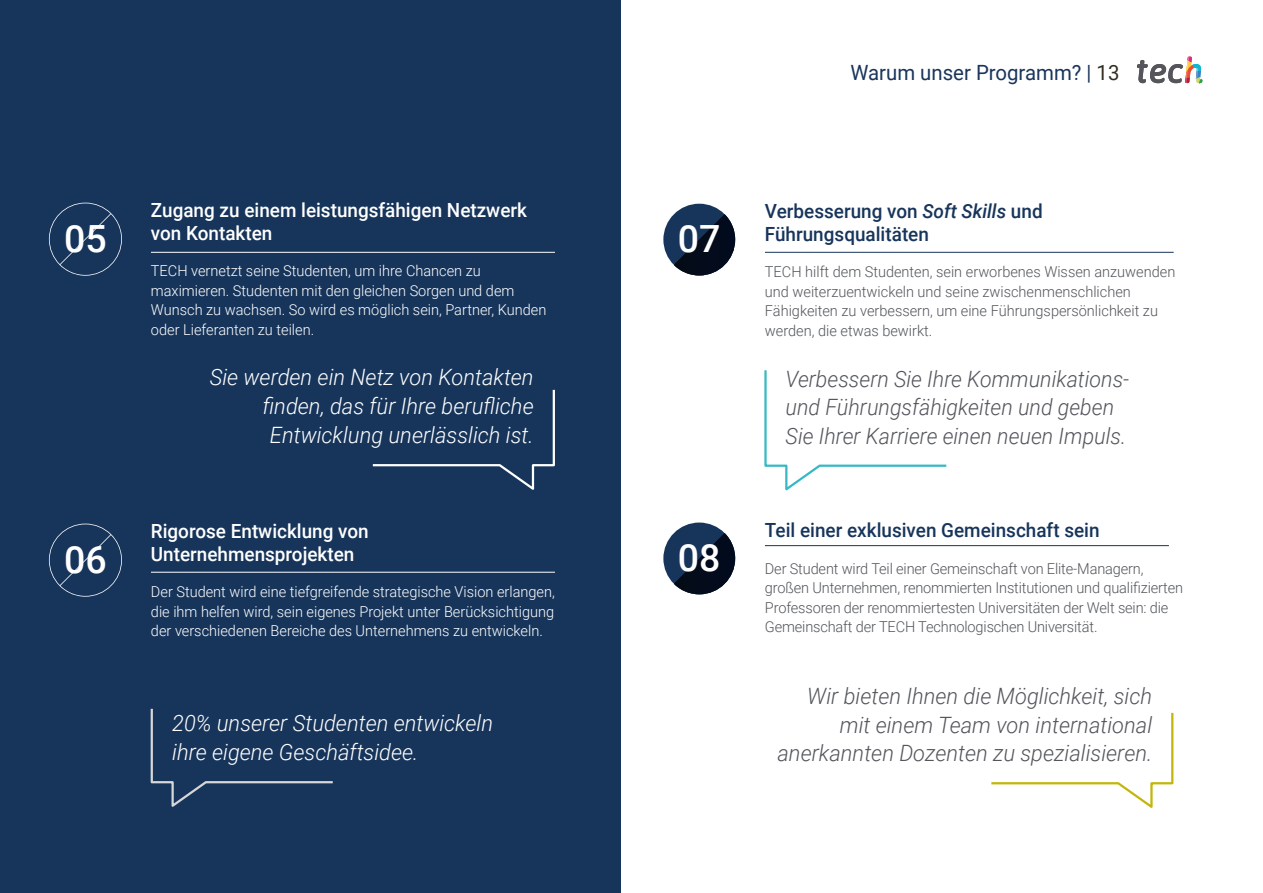
<style>
.page{position:relative;width:1263px;height:893px;background:#fff}
.page>*{position:absolute;margin:0;border:0;box-sizing:border-box;transform-origin:0 0}
.t1{font:500 37.5px "Roboto";color:#fff}
.t2{font:italic 300 22.5px/28.5px "Roboto";color:#fff;text-align:right}
.t3{font:italic 300 22.5px/28.5px "Roboto";color:#52555b;text-align:right}
.t4{font:italic 300 22.5px/28.5px "Roboto";color:#52555b;scale:.95 1}
.t5{font:21px "Roboto";color:#1a355c}
.t6{font:500 19.5px/22.5px "Roboto";color:#fff}
.t7{font:500 19.5px/22.5px "Roboto";color:#17355b}
.t8{font:300 15px/19.5px "Roboto";letter-spacing:-.01em;color:#52555b}
.t9{font:300 15px/19.5px "Roboto";color:#fff}
.s1{color:#312e20}
.s2{font-style:italic}
</style>
<div class="page">
<div style="left:0;top:0;width:621px;height:893px;background:#17355b"></div>
<hr style="left:151px;top:252px;width:404px;height:1px;background:#fff">
<hr style="left:765px;top:252px;width:409px;height:1px;background:#17355b">
<svg style="left:372px;top:389px;width:183px;height:101px"></svg>
<hr style="left:151px;top:572px;width:404px;height:1px;background:#fff">
<hr style="left:765px;top:545px;width:404px;height:1px;background:#17355b">
<svg style="left:150px;top:708px;width:183px;height:99px"></svg>
<svg style="left:49px;top:203px;width:73px;height:73px"></svg>
<svg style="left:49px;top:524px;width:73px;height:73px"></svg>
<svg style="left:764px;top:370px;width:183px;height:121px"></svg>
<svg style="left:991px;top:712px;width:183px;height:96px"></svg>
<div style="left:663px;top:204px;width:72px;height:71px;background:#17355b;border-radius:50%"></div>
<svg style="left:674px;top:214px;width:61px;height:61px"></svg>
<div style="left:663px;top:523px;width:72px;height:71px;background:#17355b;border-radius:50%"></div>
<svg style="left:674px;top:533px;width:61px;height:61px"></svg>
<svg style="left:1137px;top:57px;width:65px;height:27px"></svg>
<h1 class="t1" style="left:64px;top:212px;width:44px">05</h1>
<h1 class="t1" style="left:64px;top:533px;width:44px">06</h1>
<h3 class="t6" style="left:151px;top:198px;width:378px">Zugang zu einem leistungsfähigen Netzwerk von Kontakten</h3>
<p class="t9" style="left:151px;top:261px;width:397px">TECH vernetzt seine Studenten, um ihre Chancen zu maximieren. Studenten mit den gleichen Sorgen und dem Wunsch zu wachsen. So wird es möglich sein, Partner, Kunden oder Lieferanten zu teilen.</p>
<h2 class="t2" style="left:210px;top:362px;width:325px">Sie werden ein Netz von Kontakten finden, das für Ihre berufliche<br>Entwicklung unerlässlich ist.</h2>
<h3 class="t6" style="left:151px;top:519px;width:219px">Rigorose Entwicklung von<br>Unternehmensprojekten</h3>
<p class="t9" style="left:151px;top:582px;width:405px;text-align:justify">Der Student wird eine tiefgreifende strategische Vision erlangen, die ihm helfen wird, sein eigenes Projekt unter Berücksichtigung der verschiedenen Bereiche des Unternehmens zu entwickeln.</p>
<h2 class="t2" style="left:172px;top:708px;width:322px;text-align:left">20% unserer Studenten entwickeln ihre eigene Geschäftsidee.</h2>
<h3 class="t5" style="left:850px;top:58px;width:270px">Warum unser Programm? | <span class="s1">13</span></h3>
<h1 class="t1" style="left:678px;top:213px;width:44px">07</h1>
<h1 class="t1" style="left:678px;top:532px;width:44px">08</h1>
<h3 class="t7" style="left:765px;top:199px;width:279px">Verbesserung von <span class="s2">Soft Skills</span> und<br>Führungsqualitäten</h3>
<p class="t8" style="left:765px;top:262px;width:412px">TECH hilft dem Studenten, sein erworbenes Wissen anzuwenden und weiterzuentwickeln und seine zwischenmenschlichen Fähigkeiten zu verbessern, um eine Führungspersönlichkeit zu werden, die etwas bewirkt.</p>
<h2 class="t4" style="left:786px;top:363px;width:363px">Verbessern Sie Ihre Kommunikations&shy;und Führungsfähigkeiten und geben<br>Sie Ihrer Karriere einen neuen Impuls.</h2>
<h3 class="t7" style="left:765px;top:518px;width:336px">Teil einer exklusiven Gemeinschaft sein</h3>
<p class="t8" style="left:765px;top:558px;width:420px">Der Student wird Teil einer Gemeinschaft von Elite-Managern, großen Unternehmen, renommierten Institutionen und qualifizierten Professoren der renommiertesten Universitäten der Welt sein: die Gemeinschaft der TECH Technologischen Universität.</p>
<h2 class="t3" style="left:777px;top:681px;width:376px">Wir bieten Ihnen die Möglichkeit, sich mit einem Team von international anerkannten Dozenten zu spezialisieren.</h2>
</div>
